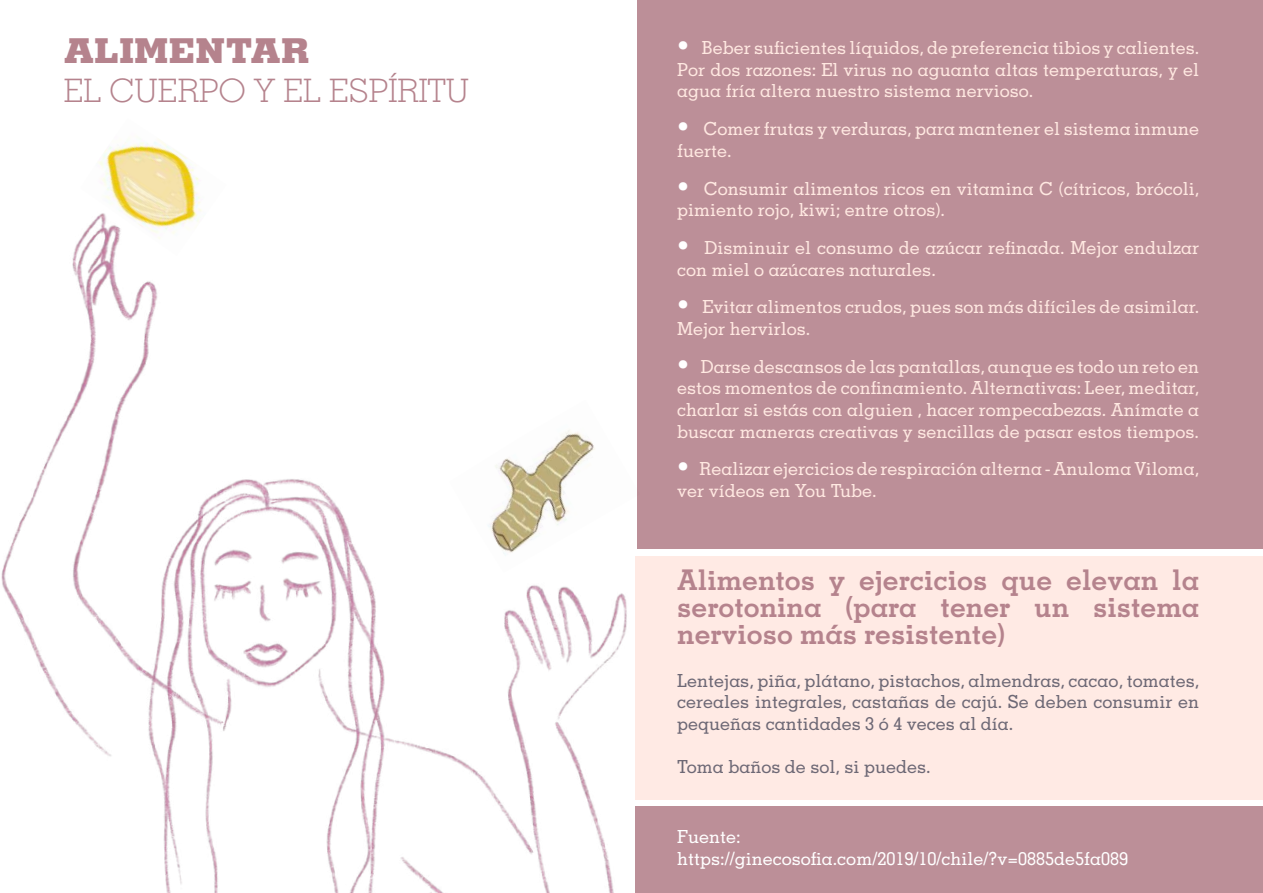
<style>
.page{position:relative;width:1263px;height:893px;background:#fff}
.page>*{position:absolute;margin:0;border:0;box-sizing:border-box;transform-origin:0 0}
.t1{font:800 34.35px "Memphis";color:#b5838d}
.t2{font:300 32.25px "Memphis";color:#b5838d}
.t3{font:700 28.5px/27px "Memphis";color:#b5838d;text-align:justify}
.t4{font:500 18px/21.6px "Memphis";color:#ffe8e1}
.t5{font:500 18px/21.6px "Memphis";color:#6d6875;text-align:justify}
.t6{font:500 18px/21.6px "Memphis";color:#fff}
.s1{font-size:24px;color:#fff}
</style>
<div class="page">
<img style="left:1px;top:240px;width:677px;height:653px">
<div style="left:635px;top:556px;width:628px;height:243px;background:#ffe8e1"></div>
<div style="left:637px;top:0;width:626px;height:549px;background:#bc8f98"></div>
<div style="left:635px;top:807px;width:628px;height:86px;background:#bc8f98"></div>
<img style="left:449px;top:400px;width:191px;height:173px">
<img style="left:80px;top:139px;width:146px;height:117px">
<h1 class="t1" style="left:64px;top:29px;width:247px">ALIMENTAR</h1>
<h2 class="t2" style="left:64px;top:71px;width:407px">EL CUERPO Y EL ESPÍRITU</h2>
<p class="t4" style="left:677px;top:37px;width:523px;text-align:justify"><span class="s1">•</span> Beber suficientes líquidos, de preferencia tibios y calientes.<br>Por dos razones: El virus no aguanta altas temperaturas, y el agua fría altera nuestro sistema nervioso.</p>
<p class="t4" style="left:677px;top:118px;width:523px"><span class="s1">•</span> Comer frutas y verduras, para mantener el sistema inmune fuerte.</p>
<p class="t4" style="left:677px;top:177px;width:523px"><span class="s1">•</span> Consumir alimentos ricos en vitamina C (cítricos, brócoli, pimiento rojo, kiwi; entre otros).</p>
<p class="t4" style="left:677px;top:236px;width:523px"><span class="s1">•</span> Disminuir el consumo de azúcar refinada. Mejor endulzar con miel o azúcares naturales.</p>
<p class="t4" style="left:677px;top:296px;width:523px"><span class="s1">•</span> Evitar alimentos crudos, pues son más difíciles de asimilar.<br>Mejor hervirlos.</p>
<p class="t4" style="left:677px;top:355px;width:523px;text-align:justify"><span class="s1">•</span> Darse descansos de las pantallas, aunque es todo un reto en estos momentos de confinamiento. Alternativas: Leer, meditar, charlar si estás con alguien , hacer rompecabezas. Anímate a buscar maneras creativas y sencillas de pasar estos tiempos.</p>
<p class="t4" style="left:677px;top:458px;width:523px"><span class="s1">•</span> Realizar ejercicios de respiración alterna - Anuloma Viloma, ver vídeos en You Tube.</p>
<h3 class="t3" style="left:677px;top:566px;width:523px">Alimentos y ejercicios que elevan la serotonina (para tener un sistema nervioso más resistente)</h3>
<p class="t5" style="left:677px;top:669px;width:523px">Lentejas, piña, plátano, pistachos, almendras, cacao, tomates, cereales integrales, castañas de cajú. Se deben consumir en pequeñas cantidades 3 ó 4 veces al día.</p>
<p class="t5" style="left:677px;top:755px;width:255px">Toma baños de sol, si puedes.</p>
<p class="t6" style="left:677px;top:826px;width:452px">Fuente: https://ginecosofia.com/2019/10/chile/?v=0885de5fa089</p>
</div>
